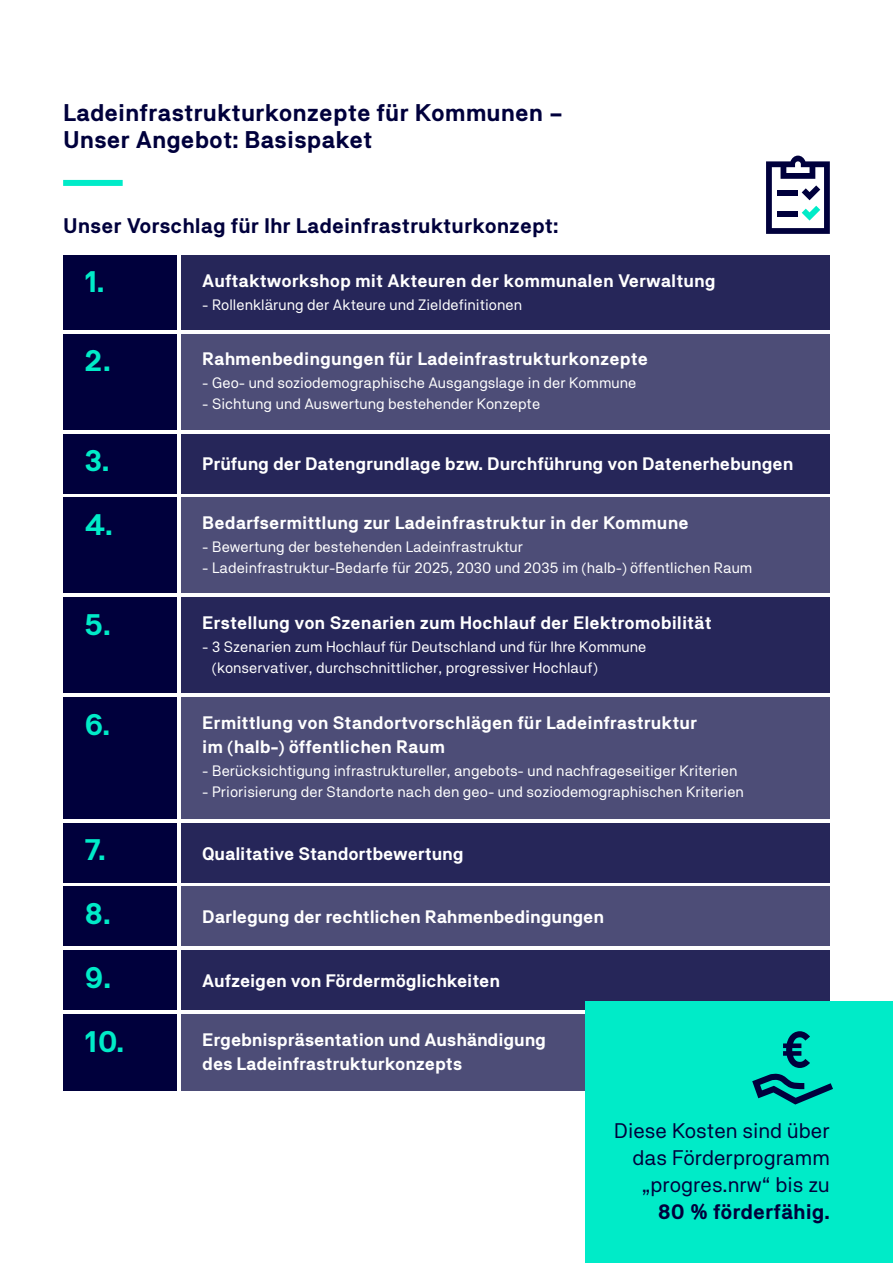
<style>
.page{position:relative;width:893px;height:1263px;background:#fff}
.page>*{position:absolute;margin:0;border:0;box-sizing:border-box;transform-origin:0 0}
.t1{font:700 30px/63.8px "TNG Pro";color:#00ebc8}
.t2{font:700 24px/27px "TNG Pro";color:#00003c}
.t3{font:700 21px "TNG Pro";color:#00003c}
.t4{font:21px/27px "TNG Pro";color:#00003c;text-align:right}
.t5{font:700 18px/24px "TNG Pro";letter-spacing:-.005em;color:#fff}
.t6{font:15px/21px "TNG Pro";color:#fff}
</style>
<div class="page">
<div style="left:63px;top:180px;width:60px;height:6px;background:#00ebc8"></div>
<div style="left:181px;top:255px;width:649px;height:75px;background:#262659"></div>
<div style="left:181px;top:334px;width:649px;height:95px;background:#4d4d77"></div>
<div style="left:181px;top:697px;width:649px;height:122px;background:#4d4d77"></div>
<div style="left:181px;top:497px;width:649px;height:96px;background:#4d4d77"></div>
<div style="left:181px;top:597px;width:649px;height:96px;background:#262659"></div>
<div style="left:181px;top:434px;width:649px;height:59px;background:#262659"></div>
<div style="left:181px;top:823px;width:649px;height:59px;background:#262659"></div>
<div style="left:181px;top:887px;width:649px;height:59px;background:#4d4d77"></div>
<div style="left:181px;top:950px;width:649px;height:60px;background:#262659"></div>
<div style="left:181px;top:1014px;width:636px;height:77px;background:#4d4d77"></div>
<div style="left:63px;top:255px;width:114px;height:75px;background:#00003c"></div>
<div style="left:63px;top:334px;width:114px;height:95px;background:#00003c"></div>
<div style="left:63px;top:697px;width:114px;height:122px;background:#00003c"></div>
<div style="left:63px;top:497px;width:114px;height:96px;background:#00003c"></div>
<div style="left:63px;top:597px;width:114px;height:96px;background:#00003c"></div>
<div style="left:63px;top:434px;width:114px;height:59px;background:#00003c"></div>
<div style="left:63px;top:823px;width:114px;height:59px;background:#00003c"></div>
<div style="left:63px;top:887px;width:114px;height:59px;background:#00003c"></div>
<div style="left:63px;top:950px;width:114px;height:60px;background:#00003c"></div>
<div style="left:63px;top:1014px;width:114px;height:77px;background:#00003c"></div>
<svg style="left:766px;top:156px;width:64px;height:78px"></svg>
<div style="left:778px;top:211px;width:20px;height:5px;background:#00003c"></div>
<div style="left:586px;top:1001px;width:307px;height:262px;background:#00ebc8"></div>
<svg style="left:752px;top:1074px;width:81px;height:30px"></svg>
<svg style="left:783px;top:1031px;width:27px;height:37px"></svg>
<h2 class="t2" style="left:63px;top:99px;width:501px">Ladeinfrastrukturkonzepte für Kommunen –<br>Unser Angebot: Basispaket</h2>
<h3 class="t3" style="left:63px;top:213px;width:497px">Unser Vorschlag für Ihr Ladeinfrastrukturkonzept:</h3>
<p class="t5" style="left:202px;top:268px;width:515px">Auftaktworkshop mit Akteuren der kommunalen Verwaltung</p>
<p class="t6" style="left:202px;top:294px;width:321px">- Rollenklärung der Akteure und Zieldefinitionen</p>
<p class="t5" style="left:202px;top:347px;width:447px">Rahmenbedingungen für Ladeinfrastrukturkonzepte</p>
<p class="t6" style="left:202px;top:372px;width:436px">- Geo- und soziodemographische Ausgangslage in der Kommune</p>
<p class="t6" style="left:202px;top:393px;width:339px">- Sichtung und Auswertung bestehender Konzepte</p>
<h1 class="t1" style="left:84px;top:249px;width:22px">1.</h1>
<h1 class="t1" style="left:84px;top:328px;width:28px">2.</h1>
<h1 class="t1" style="left:84px;top:428px;width:27px">3.</h1>
<h1 class="t1" style="left:84px;top:492px;width:30px">4.</h1>
<h1 class="t1" style="left:84px;top:592px;width:28px">5.</h1>
<h1 class="t1" style="left:84px;top:692px;width:27px">6.</h1>
<h1 class="t1" style="left:84px;top:817px;width:41px">7.<br>8.<br>9.<br>10.</h1>
<p class="t5" style="left:202px;top:452px;width:593px">Prüfung der Datengrundlage bzw. Durchführung von Datenerhebungen</p>
<p class="t5" style="left:202px;top:510px;width:488px">Bedarfsermittlung zur Ladeinfrastruktur in der Kommune</p>
<p class="t6" style="left:202px;top:536px;width:322px">- Bewertung der bestehenden Ladeinfrastruktur</p>
<p class="t6" style="left:202px;top:557px;width:552px">- Ladeinfrastruktur-Bedarfe für 2025, 2030 und 2035 im (halb-) öffentlichen Raum</p>
<p class="t5" style="left:202px;top:610px;width:511px">Erstellung von Szenarien zum Hochlauf der Elektromobilität</p>
<p class="t6" style="left:212px;top:636px;width:436px;text-indent:-10px">- 3 Szenarien zum Hochlauf für Deutschland und für Ihre Kommune (konservativer, durchschnittlicher, progressiver Hochlauf)</p>
<p class="t5" style="left:202px;top:710px;width:496px">Ermittlung von Standortvorschlägen für Ladeinfrastruktur im (halb-) öffentlichen Raum</p>
<p class="t6" style="left:202px;top:760px;width:537px">- Berücksichtigung infrastruktureller, angebots- und nachfrageseitiger Kriterien</p>
<p class="t6" style="left:202px;top:781px;width:543px">- Priorisierung der Standorte nach den geo- und soziodemographischen Kriterien</p>
<p class="t5" style="left:202px;top:841px;width:263px">Qualitative Standortbewertung</p>
<p class="t5" style="left:202px;top:905px;width:403px">Darlegung der rechtlichen Rahmenbedingungen</p>
<p class="t5" style="left:202px;top:968px;width:299px">Aufzeigen von Fördermöglichkeiten</p>
<p class="t5" style="left:202px;top:1027px;width:345px">Ergebnispräsentation und Aushändigung des Ladeinfrastrukturkonzepts</p>
<h3 class="t4" style="left:614px;top:1117px;width:217px">Diese Kosten sind über das Förderprogramm „progres.nrw“ bis zu</h3>
<h3 class="t3" style="left:658px;top:1199px;width:173px">80 % förderfähig.</h3>
</div>
